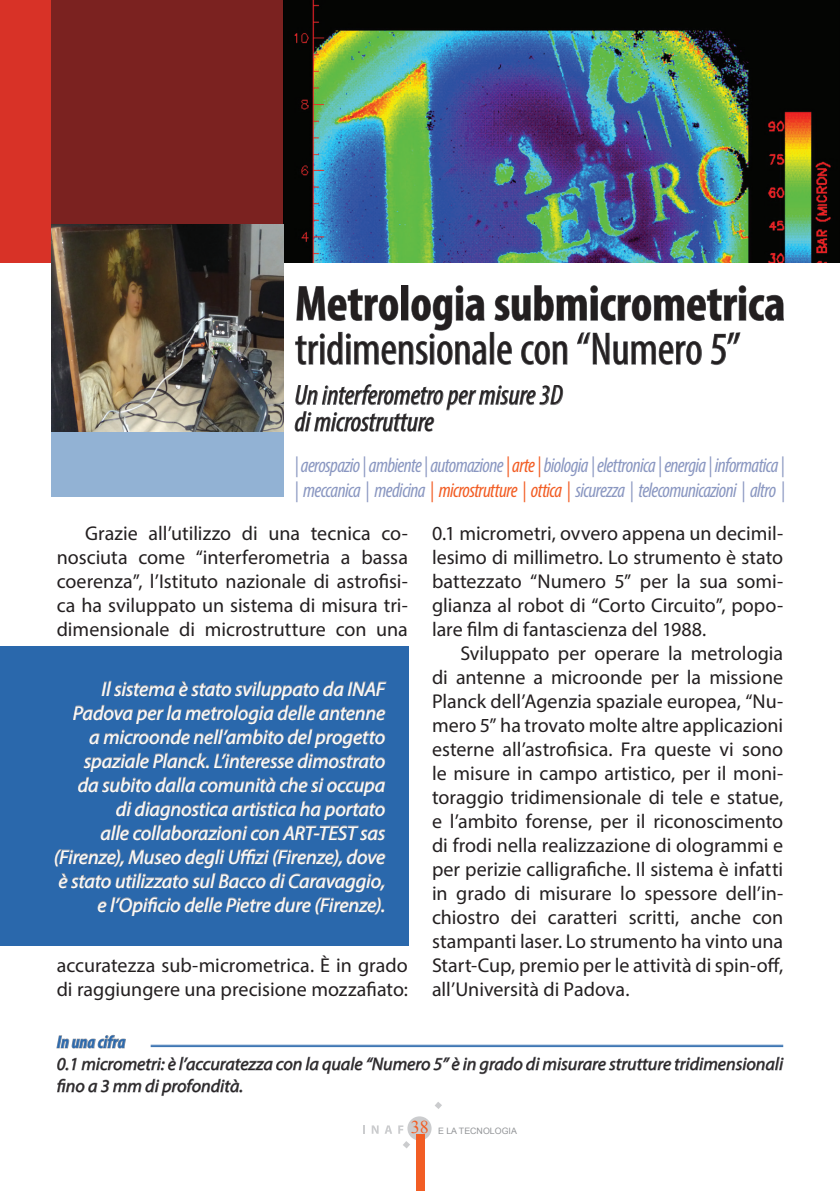
<style>
.page{position:relative;width:840px;height:1191px;background:#fff}
.page>*{position:absolute;margin:0;border:0;box-sizing:border-box;transform-origin:0 0}
.t1{font:700 condensed 50px "Myriad Pro";letter-spacing:-.005em;color:#231f20}
.t2{font:condensed 46px "Myriad Pro";letter-spacing:-.01em;color:#231f20}
.t3{font:italic condensed 28px/26.6px "Myriad Pro";color:#231f20}
.t4{font:italic condensed 20.8px/25px "Myriad Pro";letter-spacing:-.03em;color:#8a97c1}
.t5{font:20px/24px "Myriad Pro";color:#231f20;text-align:justify}
.t6{font:italic 20px/24px "Myriad Pro";color:#fff;text-align:right}
.t7{font:italic 18px/22px "Myriad Pro";color:#231f20}
.t8{font:italic 700 condensed 18px "Myriad Pro";color:#2a68ac}
.t9{font:8.8px "Arial";color:#939598}
.s1{color:#f25d24}
.s2{font-family:"Times New Roman";font-size:18px;color:#f25d24}
</style>
<div class="page">
<svg style="left:363px;top:1125px;width:2px;height:8px"></svg>
<svg style="left:371px;top:1125px;width:7px;height:8px"></svg>
<svg style="left:385px;top:1125px;width:7px;height:8px"></svg>
<svg style="left:398px;top:1125px;width:5px;height:8px"></svg>
<div style="left:407px;top:1116px;width:24px;height:24px;background:#cbccce;border-radius:50%"></div>
<svg style="left:403px;top:1141px;width:7px;height:7px"></svg>
<div style="left:415px;top:1134px;width:9px;height:57px;background:#f25d24"></div>
<div style="left:0;top:0;width:839px;height:263px;background:#d83227"></div>
<img style="left:283px;top:0;width:556px;height:263px">
<svg style="left:51px;top:0;width:232px;height:497px;background:#804248"></svg>
<svg style="left:56px;top:1034px;width:70px;height:15px"></svg>
<svg style="left:57px;top:1056px;width:727px;height:53px"></svg>
<div style="left:0;top:646px;width:408px;height:300px;background:#2a68ac"></div>
<svg style="left:73px;top:680px;width:314px;height:160px"></svg>
<svg style="left:54px;top:848px;width:332px;height:68px"></svg>
<img style="left:51px;top:224px;width:232px;height:207px">
<svg style="left:494px;top:285px;width:290px;height:36px"></svg>
<svg style="left:295px;top:285px;width:191px;height:80px"></svg>
<div style="left:490px;top:332px;width:3px;height:32px;border:1px solid #75777a"></div>
<svg style="left:497px;top:341px;width:15px;height:24px"></svg>
<svg style="left:521px;top:341px;width:46px;height:24px"></svg>
<svg style="left:577px;top:332px;width:125px;height:33px"></svg>
<svg style="left:710px;top:332px;width:30px;height:33px"></svg>
<hr style="left:150px;top:1045px;width:632px;height:1px;background:#2a68ac">
<hr style="left:150px;top:1046px;width:632px;height:1px;background:#2a68ac">
<svg style="left:294px;top:384px;width:269px;height:48px"></svg>
<h1 class="t1" style="left:295px;top:272px;width:491px">Metrologia submicrometrica</h1>
<h2 class="t2" style="left:295px;top:321px;width:447px">tridimensionale con “Numero 5”</h2>
<h3 class="t3" style="left:294px;top:381px;width:269px">Un interferometro per misure 3D di microstrutture</h3>
<p class="t4" style="left:294px;top:452px;width:491px">| aerospazio | ambiente | automazione <span class="s1">| arte |</span> biologia | elettronica | energia | informatica | | meccanica | medicina <span class="s1">| microstrutture | ottica |</span> sicurezza | telecomunicazioni | altro |</p>
<p class="t5" style="left:57px;top:520px;width:352px;text-indent:28px">Grazie all’utilizzo di una tecnica co&shy;nosciuta come “interferometria a bassa coerenza”, l’Istituto nazionale di astrofisi&shy;ca ha sviluppato un sistema di misura tri&shy;dimensionale di microstrutture con una</p>
<p class="t6" style="left:54px;top:676px;width:333px">Il sistema è stato sviluppato da INAF Padova per la metrologia delle antenne<br>a microonde nell’ambito del progetto spaziale Planck. L’interesse dimostrato<br>da subito dalla comunità che si occupa<br>di diagnostica artistica ha portato<br>alle collaborazioni con ART-TEST sas (Firenze), Museo degli Uffizi (Firenze), dove è stato utilizzato sul Bacco di Caravaggio, e l’Opificio delle Pietre dure (Firenze).</p>
<p class="t5" style="left:57px;top:952px;width:352px">accuratezza sub-micrometrica. È in grado di raggiungere una precisione mozzafiato:</p>
<p class="t5" style="left:432px;top:520px;width:352px">0.1 micrometri, ovvero appena un decimil&shy;lesimo di millimetro. Lo strumento è stato battezzato “Numero 5” per la sua somi&shy;glianza al robot di “Corto Circuito”, popo&shy;lare film di fantascienza del 1988.</p>
<p class="t5" style="left:432px;top:640px;width:352px;text-indent:28px">Sviluppato per operare la metrologia di antenne a microonde per la missione Planck dell’Agenzia spaziale europea, “Nu&shy;mero 5” ha trovato molte altre applicazioni esterne all’astrofisica. Fra queste vi sono le misure in campo artistico, per il moni&shy;toraggio tridimensionale di tele e statue, e l’ambito forense, per il riconoscimento di frodi nella realizzazione di ologrammi e per perizie calligrafiche. Il sistema è infatti in grado di misurare lo spessore dell’in&shy;chiostro dei caratteri scritti, anche con stampanti laser. Lo strumento ha vinto una Start-Cup, premio per le attività di spin-off, all’Università di Padova.</p>
<p class="t8" style="left:57px;top:1030px;width:70px">In una cifra</p>
<p class="t7" style="left:57px;top:1052px;width:727px">0.1 micrometri: è l’accuratezza con la quale “Numero 5” è in grado di misurare strutture tridimensionali fino a 3 mm di profondità.</p>
<p class="t9" style="left:411px;top:1125px;width:107px"><span class="s2">38</span> E LA TECNOLOGIA</p>
</div>
